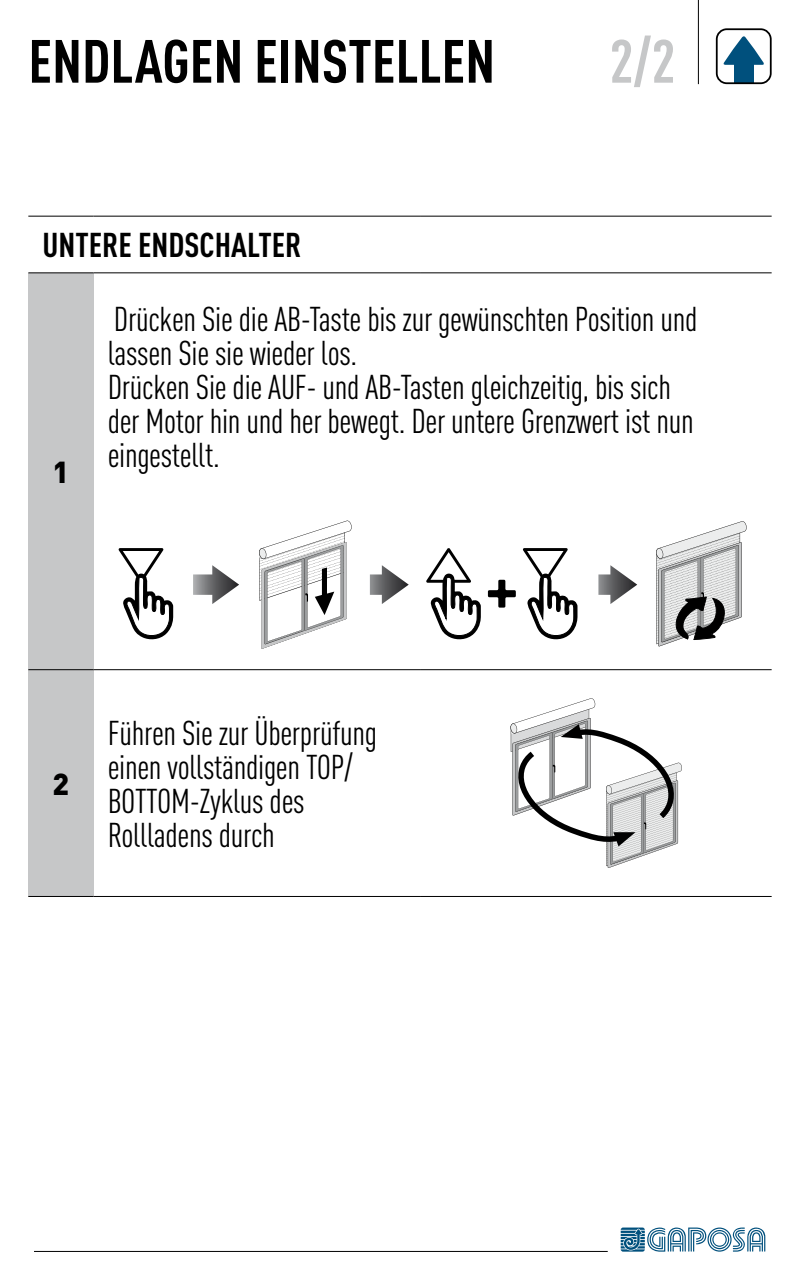
<style>
.page{position:relative;width:800px;height:1280px;background:#fff}
.page>*{position:absolute;margin:0;border:0;box-sizing:border-box;transform-origin:0 0}
.t1{font:700 condensed 60px "DIN Pro";color:#000}
.t2{font:700 condensed 60px "DIN Pro";color:#c6c7c8}
.t3{font:condensed 34px/34px "DIN Pro";letter-spacing:-.01em;color:#000}
.t4{font:700 condensed 34px "DIN Pro";color:#000}
.t5{font:900 30px "DIN Pro";color:#000}
</style>
<div class="page">
<svg style="left:621px;top:1228px;width:144px;height:24px"></svg>
<hr style="left:34px;top:1251px;width:574px;height:1px;background:#000">
<hr style="left:698px;top:0;width:1px;height:84px;background:#000">
<div style="left:734px;top:58px;width:20px;height:25px;background:#00507d"></div>
<svg style="left:723px;top:36px;width:41px;height:29px"></svg>
<div style="left:716px;top:28px;width:56px;height:56px;border:2px solid #000;border-radius:10px"></div>
<div style="left:28px;top:273px;width:66px;height:397px;background:#c6c7c8"></div>
<div style="left:28px;top:670px;width:66px;height:226px;background:#c6c7c8"></div>
<hr style="left:28px;top:216px;width:66px;height:1px;background:#000">
<hr style="left:94px;top:216px;width:327px;height:1px;background:#000">
<hr style="left:421px;top:216px;width:351px;height:1px;background:#000">
<hr style="left:28px;top:273px;width:66px;height:1px;background:#000">
<hr style="left:28px;top:669px;width:66px;height:1px;background:#000">
<hr style="left:28px;top:896px;width:66px;height:1px;background:#000">
<hr style="left:94px;top:273px;width:327px;height:1px;background:#000">
<hr style="left:421px;top:273px;width:351px;height:1px;background:#000">
<hr style="left:94px;top:669px;width:327px;height:1px;background:#000">
<hr style="left:421px;top:669px;width:351px;height:1px;background:#000">
<hr style="left:94px;top:896px;width:327px;height:1px;background:#000">
<hr style="left:421px;top:896px;width:351px;height:1px;background:#000">
<svg style="left:193px;top:565px;width:46px;height:39px"></svg>
<svg style="left:259px;top:521px;width:93px;height:128px"></svg>
<svg style="left:370px;top:565px;width:39px;height:39px"></svg>
<svg style="left:598px;top:565px;width:39px;height:39px"></svg>
<svg style="left:119px;top:548px;width:54px;height:92px"></svg>
<svg style="left:426px;top:548px;width:55px;height:92px"></svg>
<svg style="left:523px;top:548px;width:55px;height:92px"></svg>
<svg style="left:488px;top:580px;width:28px;height:28px"></svg>
<svg style="left:656px;top:521px;width:91px;height:125px"></svg>
<svg style="left:510px;top:698px;width:172px;height:170px"></svg>
<h1 class="t1" style="left:28px;top:25px;width:468px">ENDLAGEN EINSTELLEN</h1>
<h1 class="t2" style="left:609px;top:25px;width:67px">2/2</h1>
<p class="t4" style="left:43px;top:225px;width:261px">UNTERE ENDSCHALTER</p>
<p class="t5" style="left:53px;top:452px;width:18px">1</p>
<p class="t3" style="left:108px;top:302px;width:591px">Drücken Sie die AB-Taste bis zur gewünschten Position und lassen Sie sie wieder los.<br>Drücken Sie die AUF- und AB-Tasten gleichzeitig, bis sich der Motor hin und her bewegt. Der untere Grenzwert ist nun eingestellt.</p>
<p class="t5" style="left:53px;top:763px;width:18px">2</p>
<p class="t3" style="left:108px;top:716px;width:271px">Führen Sie zur Überprüfung einen vollständigen TOP/<br>BOTTOM-Zyklus des<br>Rollladens durch</p>
</div>
